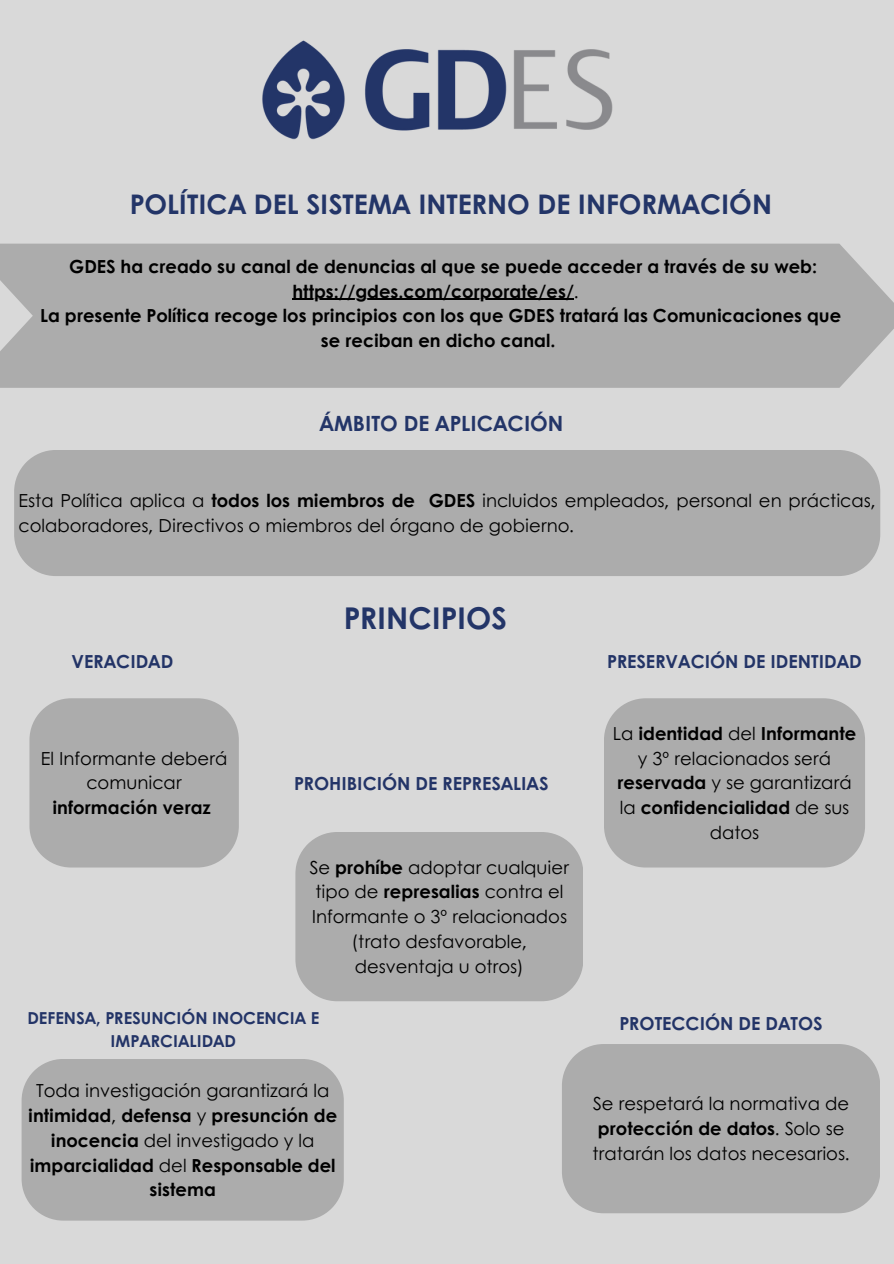
<style>
.page{position:relative;width:894px;height:1264px;background:#fff}
.page>*{position:absolute;margin:0;border:0;box-sizing:border-box;transform-origin:0 0}
.t1{font:700 30px "Century Gothic";color:#233568}
.t2{font:700 27px "Century Gothic";color:#233568}
.t3{font:700 21px "Century Gothic";color:#233568}
.t4{font:18px/24.8px "Century Gothic";color:#000;text-align:center}
.t5{font:700 18px/24.8px "Century Gothic";color:#000;text-align:center}
.t6{font:700 18px "Century Gothic";color:#233467}
.t7{font:700 16.5px/22.5px "Century Gothic";color:#233467;text-align:center}
.s1{font-weight:400}
.s2{font-weight:700}
</style>
<div class="page">
<div style="left:0;top:0;width:893px;height:1263px;background:#d9d9d9"></div>
<div style="left:0;top:244px;width:893px;height:144px;background:#acacac"></div>
<div style="left:14px;top:450px;width:866px;height:126px;background:#acacac"></div>
<div style="left:29px;top:698px;width:210px;height:169px;background:#acacac"></div>
<div style="left:295px;top:832px;width:288px;height:169px;background:#acacac"></div>
<div style="left:604px;top:698px;width:260px;height:169px;background:#acacac"></div>
<div style="left:22px;top:1059px;width:321px;height:161px;background:#acacac"></div>
<div style="left:562px;top:1044px;width:317px;height:169px;background:#acacac"></div>
<img style="left:262px;top:40px;width:351px;height:100px">
<hr style="left:292px;top:299px;width:282px;height:1px;background:#000">
<h3 class="t2" style="left:130px;top:184px;width:643px">POLÍTICA DEL SISTEMA INTERNO DE INFORMACIÓN</h3>
<p class="t5" style="left:69px;top:253px;width:749px">GDES ha creado su canal de denuncias al que se puede acceder a través de su web:</p>
<h3 class="t5" style="left:40px;top:278px;width:802px">https://gdes.com/corporate/es/<span class="s1">.<br></span>La presente Política recoge los principios con los que GDES tratará las Comunicaciones que se reciban en dicho canal.</h3>
<p class="t3" style="left:319px;top:408px;width:245px">ÁMBITO DE APLICACIÓN</p>
<p class="t4" style="left:19px;top:487px;width:858px;text-align:left">Esta Política aplica a <span class="s2">todos los miembros de GDES</span> incluidos empleados, personal en prácticas, colaboradores, Directivos o miembros del órgano de gobierno.</p>
<p class="t6" style="left:72px;top:648px;width:103px">VERACIDAD</p>
<p class="t4" style="left:41px;top:745px;width:188px">El Informante deberá comunicar <span class="s2">información veraz</span></p>
<h3 class="t1" style="left:344px;top:595px;width:164px">PRINCIPIOS</h3>
<h3 class="t6" style="left:294px;top:769px;width:256px">PROHIBICIÓN DE REPRESALIAS</h3>
<p class="t4" style="left:309px;top:854px;width:261px">Se <span class="s2">prohíbe</span> adoptar cualquier tipo de <span class="s2">represalias</span> contra el<br>Informante o 3º relacionados (trato desfavorable, desventaja u otros)</p>
<p class="t6" style="left:607px;top:648px;width:256px">PRESERVACIÓN DE IDENTIDAD</p>
<h2 class="t4" style="left:612px;top:720px;width:245px">La <span class="s2">identidad</span> del <span class="s2">Informante </span>y 3º relacionados será <span class="s2">reservada</span> y se garantizará la <span class="s2">confidencialidad</span> de sus datos</h2>
<p class="t7" style="left:27px;top:1006px;width:293px">DEFENSA, PRESUNCIÓN INOCENCIA E<br>IMPARCIALIDAD</p>
<p class="t6" style="left:619px;top:1009px;width:204px">PROTECCIÓN DE DATOS</p>
<p class="t5" style="left:28px;top:1077px;width:310px"><span class="s1">Toda investigación garantizará la </span>intimidad<span class="s1">,</span> defensa <span class="s1">y</span> presunción de inocencia <span class="s1">del investigado y la </span>imparcialidad <span class="s1">del</span> Responsable del sistema</p>
<h3 class="t4" style="left:592px;top:1090px;width:258px;text-align:left">Se respetará la normativa de <span class="s2">protección de datos</span>. Solo se tratarán los datos necesarios.</h3>
</div>
